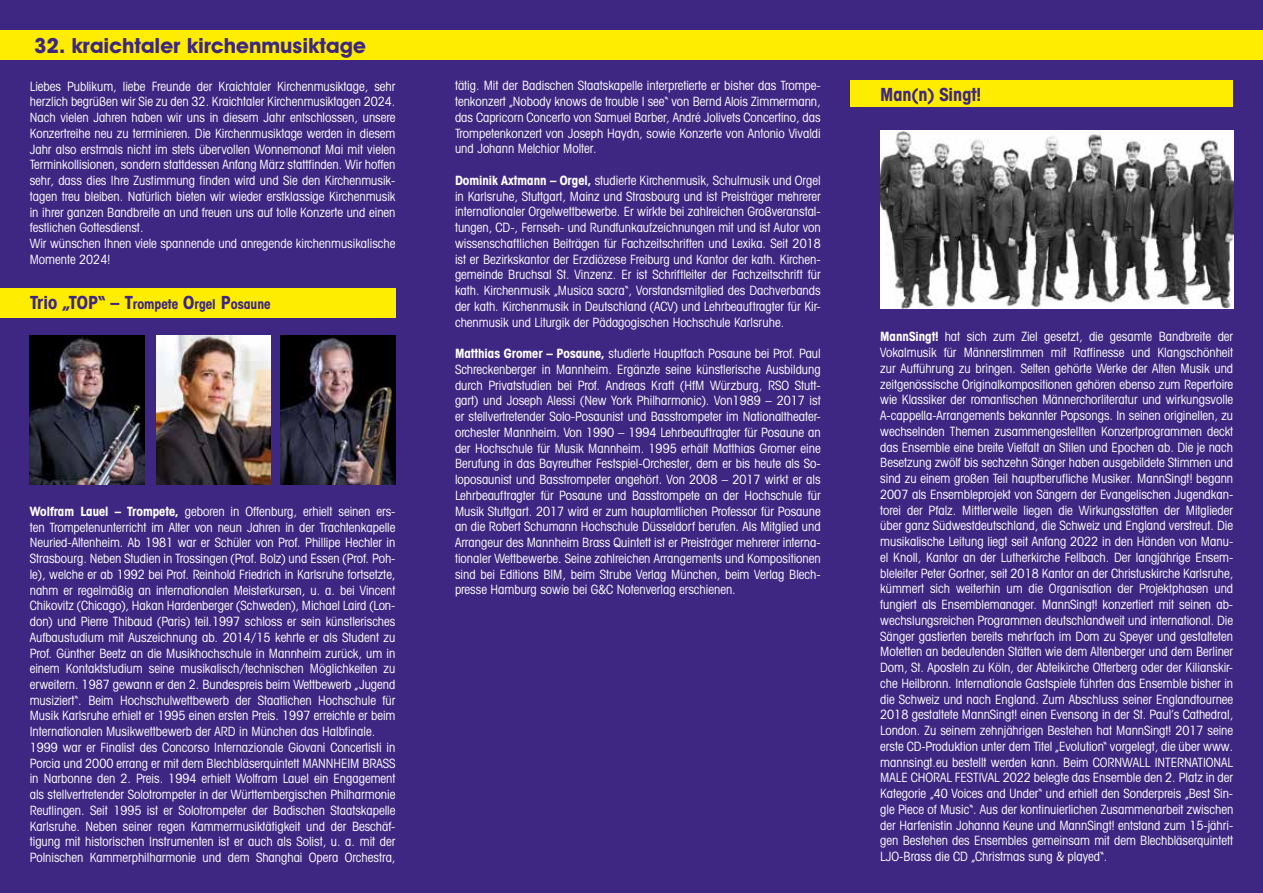
<style>
.page{position:relative;width:1263px;height:893px;background:#3e2782}
.page>*{position:absolute;margin:0;border:0;box-sizing:border-box;transform-origin:0 0}
.t1{font:700 21px "Avant Garde IT Cby BT";color:#3e2782}
.t2{font:700 condensed 18px "Avant Garde IT Cby BT";color:#3e2782}
.t3{font:700 condensed 13.5px "Avant Garde IT Cby BT";color:#3e2782}
.t4{font:condensed 12.75px/15.8px "Avant Garde IT Cby BT";color:#fff;text-align:justify}
.s1{font-size:18px}
.s2{font-weight:700}
</style>
<div class="page">
<div style="left:0;top:30px;width:1263px;height:30px;background:#ffed00"></div>
<div style="left:0;top:288px;width:395px;height:29px;background:#ffed00"></div>
<img style="left:30px;top:336px;width:115px;height:149px">
<img style="left:156px;top:336px;width:114px;height:149px">
<img style="left:281px;top:336px;width:114px;height:149px">
<div style="left:850px;top:81px;width:383px;height:26px;background:#ffed00"></div>
<img style="left:880px;top:131px;width:353px;height:177px">
<h1 class="t1" style="left:34px;top:32px;width:333px">32. kraichtaler kirchenmusiktage</h1>
<p class="t4" style="left:30px;top:78px;width:367px;text-align:left">Liebes Publikum, liebe Freunde der Kraichtaler Kirchenmusiktage, sehr herzlich begrüßen wir Sie zu den 32. Kraichtaler Kirchenmusiktagen 2024.<br>Nach vielen Jahren haben wir uns in diesem Jahr entschlossen, unsere Konzertreihe neu zu terminieren. Die Kirchenmusiktage werden in diesem Jahr also erstmals nicht im stets übervollen Wonnemonat Mai mit vielen Terminkollisionen, sondern stattdessen Anfang März stattfinden. Wir hoffen sehr, dass dies Ihre Zustimmung finden wird und Sie den Kirchenmusik&shy;tagen treu bleiben. Natürlich bieten wir wieder erstklassige Kirchenmusik in ihrer ganzen Bandbreite an und freuen uns auf tolle Konzerte und einen festlichen Gottesdienst.<br>Wir wünschen Ihnen viele spannende und anregende kirchenmusikalische Momente 2024!</p>
<p class="t3" style="left:30px;top:296px;width:242px"><span class="s1">Trio „TOP“ – T</span>rompete <span class="s1">O</span>rgel <span class="s1">P</span>osaune</p>
<p class="t4" style="left:30px;top:503px;width:367px;text-align:left"><span class="s2">Wolfram Lauel – Trompete,</span> geboren in Offenburg, erhielt seinen ers&shy;ten Trompetenunterricht im Alter von neun Jahren in der Trachtenkapelle Neuried-Altenheim. Ab 1981 war er Schüler von Prof. Phillipe Hechler in Strasbourg. Neben Studien in Trossingen (Prof. Bolz) und Essen (Prof. Poh&shy;le), welche er ab 1992 bei Prof. Reinhold Friedrich in Karlsruhe fortsetzte, nahm er regelmäßig an internationalen Meisterkursen, u. a. bei Vincent Chikovitz (Chicago), Hakan Hardenberger (Schweden), Michael Laird (Lon&shy;don) und Pierre Thibaud (Paris) teil.1997 schloss er sein künstlerisches Aufbaustudium mit Auszeichnung ab. 2014/15 kehrte er als Student zu Prof. Günther Beetz an die Musikhochschule in Mannheim zurück, um in einem Kontaktstudium seine musikalisch/technischen Möglichkeiten zu erweitern. 1987 gewann er den 2. Bundespreis beim Wettbewerb „Jugend musiziert“. Beim Hochschulwettbewerb der Staatlichen Hochschule für Musik Karlsruhe erhielt er 1995 einen ersten Preis. 1997 erreichte er beim Internationalen Musikwettbewerb der ARD in München das Halbfinale.<br>1999 war er Finalist des Concorso Internazionale Giovani Concertisti in Porcia und 2000 errang er mit dem Blechbläserquintett MANNHEIM BRASS in Narbonne den 2. Preis. 1994 erhielt Wolfram Lauel ein Engagement als stellvertretender Solotrompeter in der Württembergischen Philharmonie Reutlingen. Seit 1995 ist er Solotrompeter der Badischen Staatskapelle Karlsruhe. Neben seiner regen Kammermusiktätigkeit und der Beschäf&shy;tigung mit historischen Instrumenten ist er auch als Solist, u. a. mit der Polnischen Kammerphilharmonie und dem Shanghai Opera Orchestra,</p>
<p class="t4" style="left:455px;top:78px;width:367px">tätig. Mit der Badischen Staatskapelle interpretierte er bisher das Trompe&shy;tenkonzert „Nobody knows de trouble I see“ von Bernd Alois Zimmermann, das Capricorn Concerto von Samuel Barber, André Jolivets Concertino, das Trompetenkonzert von Joseph Haydn, sowie Konzerte von Antonio Vivaldi und Johann Melchior Molter.</p>
<p class="t4" style="left:455px;top:172px;width:367px"><span class="s2">Dominik Axtmann – Orgel,</span> studierte Kirchenmusik, Schulmusik und Orgel in Karlsruhe, Stuttgart, Mainz und Strasbourg und ist Preisträger mehrerer internationaler Orgelwettbewerbe. Er wirkte bei zahlreichen Großveranstal&shy;tungen, CD-, Fernseh- und Rundfunkaufzeichnungen mit und ist Autor von wissenschaftlichen Beiträgen für Fachzeitschriften und Lexika. Seit 2018 ist er Bezirkskantor der Erzdiözese Freiburg und Kantor der kath. Kirchen&shy;gemeinde Bruchsal St. Vinzenz. Er ist Schriftleiter der Fachzeitschrift für kath. Kirchenmusik „Musica sacra“, Vorstandsmitglied des Dachverbands der kath. Kirchenmusik in Deutschland (ACV) und Lehrbeauftragter für Kir&shy;chenmusik und Liturgik der Pädagogischen Hochschule Karlsruhe.</p>
<p class="t4" style="left:455px;top:346px;width:367px"><span class="s2">Matthias Gromer – Posaune,</span> studierte Hauptfach Posaune bei Prof. Paul Schreckenberger in Mannheim. Ergänzte seine künstlerische Ausbildung durch Privatstudien bei Prof. Andreas Kraft (HfM Würzburg, RSO Stutt&shy;gart) und Joseph Alessi (New York Philharmonic). Von1989 – 2017 ist er stellvertretender Solo-Posaunist und Basstrompeter im Nationaltheater&shy;orchester Mannheim. Von 1990 – 1994 Lehrbeauftragter für Posaune an der Hochschule für Musik Mannheim. 1995 erhält Matthias Gromer eine Berufung in das Bayreuther Festspiel-Orchester, dem er bis heute als So&shy;loposaunist und Basstrompeter angehört. Von 2008 – 2017 wirkt er als Lehrbeauftragter für Posaune und Basstrompete an der Hochschule für Musik Stuttgart. 2017 wird er zum hauptamtlichen Professor für Posaune an die Robert Schumann Hochschule Düsseldorf berufen. Als Mitglied und Arrangeur des Mannheim Brass Quintett ist er Preisträger mehrerer interna&shy;tionaler Wettbewerbe. Seine zahlreichen Arrangements und Kompositionen sind bei Editions BIM, beim Strube Verlag München, beim Verlag Blech&shy;presse Hamburg sowie bei G&amp;C Notenverlag erschienen.</p>
<h2 class="t2" style="left:880px;top:84px;width:102px">Man(n) Singt!</h2>
<p class="t4" style="left:880px;top:329px;width:354px"><span class="s2">MannSingt!</span> hat sich zum Ziel gesetzt, die gesamte Bandbreite der Vokalmusik für Männerstimmen mit Raffinesse und Klangschönheit zur Aufführung zu bringen. Selten gehörte Werke der Alten Musik und zeitgenössische Originalkompositionen gehören ebenso zum Repertoire wie Klassiker der romantischen Männerchorliteratur und wirkungsvolle A-cappella-Arrangements bekannter Popsongs. In seinen originellen, zu wechselnden Themen zusammengestellten Konzertprogrammen deckt das Ensemble eine breite Vielfalt an Stilen und Epochen ab. Die je nach Besetzung zwölf bis sechzehn Sänger haben ausgebildete Stimmen und sind zu einem großen Teil hauptberufliche Musiker. MannSingt! begann 2007 als Ensembleprojekt von Sängern der Evangelischen Jugendkan&shy;torei der Pfalz. Mittlerweile liegen die Wirkungsstätten der Mitglieder über ganz Südwestdeutschland, die Schweiz und England verstreut. Die musikalische Leitung liegt seit Anfang 2022 in den Händen von Manu&shy;el Knoll, Kantor an der Lutherkirche Fellbach. Der langjährige Ensem&shy;bleleiter Peter Gortner, seit 2018 Kantor an der Christuskirche Karlsruhe, kümmert sich weiterhin um die Organisation der Projektphasen und fungiert als Ensemblemanager. MannSingt! konzertiert mit seinen ab&shy;wechslungsreichen Programmen deutschlandweit und international. Die Sänger gastierten bereits mehrfach im Dom zu Speyer und gestalteten Motetten an bedeutenden Stätten wie dem Altenberger und dem Berliner Dom, St. Aposteln zu Köln, der Abteikirche Otterberg oder der Kilianskir&shy;che Heilbronn. Internationale Gastspiele führten das Ensemble bisher in die Schweiz und nach England. Zum Abschluss seiner Englandtournee 2018 gestaltete MannSingt! einen Evensong in der St. Paul’s Cathedral, London. Zu seinem zehnjährigen Bestehen hat MannSingt! 2017 seine erste CD-Produktion unter dem Titel „Evolution“ vorgelegt, die über www. mannsingt.eu bestellt werden kann. Beim CORNWALL INTERNATIONAL MALE CHORAL FESTIVAL 2022 belegte das Ensemble den 2. Platz in der Kategorie „40 Voices and Under“ und erhielt den Sonderpreis „Best Sin&shy;gle Piece of Music“. Aus der kontinuierlichen Zusammenarbeit zwischen der Harfenistin Johanna Keune und MannSingt! entstand zum 15-jähri&shy;gen Bestehen des Ensembles gemeinsam mit dem Blechbläserquintett LJO-Brass die CD „Christmas sung &amp; played“.</p>
</div>
